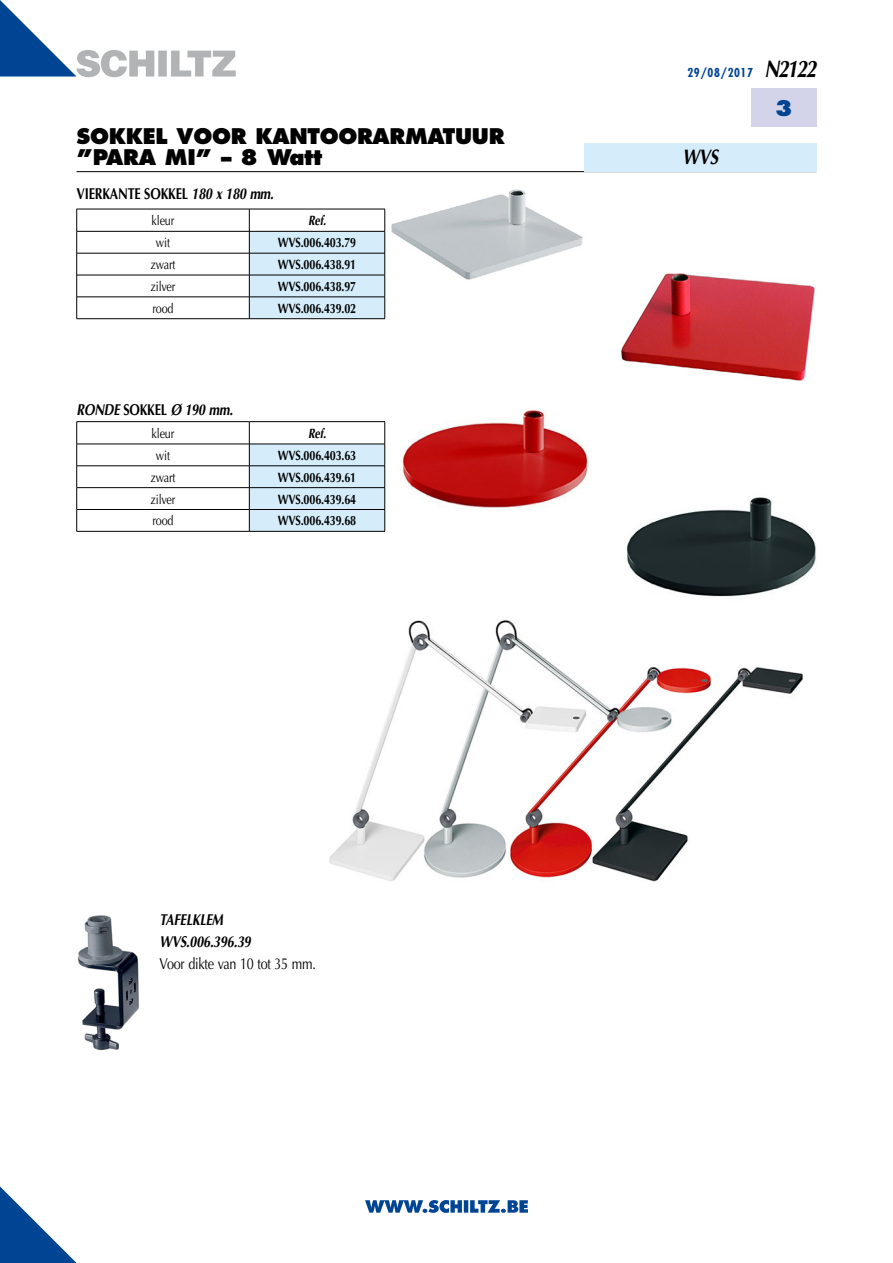
<style>
.page{position:relative;width:893px;height:1263px;background:#fff}
.page>*{position:absolute;margin:0;border:0;box-sizing:border-box;transform-origin:0 0}
.t1{font:800 21px/21px "Futura";letter-spacing:-.015em;color:#000}
.t2{font:italic 700 21px "Optima";color:#000;scale:.8 1}
.t3{font:800 21px "Futura";color:#004494}
.t4{font:italic 700 15.75px/22.2px "Optima";letter-spacing:-.015em;color:#000;scale:.8 1}
.t5{font:700 15.75px "Optima";letter-spacing:-.015em;color:#000;scale:.8 1}
.t6{font:15.75px "Optima";letter-spacing:-.015em;color:#000;scale:.8 1}
.t7{font:700 13.5px "Optima";letter-spacing:-.015em;color:#000;scale:.8 1}
.t8{font:13.5px "Optima";letter-spacing:-.015em;color:#000;scale:.8 1}
.t9{font:italic 700 13.5px "Optima";letter-spacing:-.015em;color:#000;scale:.8 1}
.t10{font:700 condensed 12px "Futura";letter-spacing:.05em;color:#004494}
.s1{font-style:italic}
.s2{font-style:normal}
.s3{font-family:"Optima";font-style:italic;font-stretch:normal;font-size:24px;color:#000}
</style>
<div class="page">
<svg style="left:0;top:1186px;width:77px;height:77px"></svg>
<div style="left:751px;top:89px;width:65px;height:38px;background:#d3d4e9"></div>
<hr style="left:77px;top:171px;width:739px;height:1px;background:#000">
<svg style="left:0;top:0;width:236px;height:77px"></svg>
<svg style="left:365px;top:1200px;width:163px;height:13px"></svg>
<div style="left:584px;top:143px;width:232px;height:28px;background:#d5edfa"></div>
<svg style="left:76px;top:209px;width:310px;height:110px"></svg>
<hr style="left:249px;top:318px;width:136px;height:1px;background:#000">
<hr style="left:249px;top:421px;width:136px;height:1px;background:#000">
<hr style="left:77px;top:421px;width:172px;height:1px;background:#000">
<hr style="left:77px;top:531px;width:172px;height:1px;background:#000">
<svg style="left:76px;top:422px;width:310px;height:109px"></svg>
<hr style="left:249px;top:531px;width:136px;height:1px;background:#000">
<img style="left:329px;top:620px;width:475px;height:262px">
<img style="left:626px;top:497px;width:190px;height:100px">
<img style="left:401px;top:410px;width:187px;height:98px">
<img style="left:391px;top:189px;width:192px;height:91px">
<img style="left:621px;top:272px;width:194px;height:109px">
<img style="left:78px;top:915px;width:61px;height:136px">
<h1 class="t1" style="left:77px;top:125px;width:430px">SOKKEL VOOR KANTOORARMATUUR ’’PARA MI’’ – 8 Watt</h1>
<p class="t5" style="left:77px;top:184px;width:248px">VIERKANTE SOKKEL <span class="s1">180 x 180 mm.</span></p>
<p class="t8" style="left:152px;top:213px;width:30px">kleur</p>
<p class="t9" style="left:308px;top:213px;width:24px">Ref.</p>
<p class="t8" style="left:156px;top:235px;width:19px">wit</p>
<p class="t7" style="left:278px;top:235px;width:99px">WVS.006.403.79</p>
<p class="t8" style="left:151px;top:257px;width:33px">zwart</p>
<p class="t7" style="left:278px;top:257px;width:99px">WVS.006.438.91</p>
<p class="t8" style="left:151px;top:278px;width:33px">zilver</p>
<p class="t7" style="left:278px;top:278px;width:99px">WVS.006.438.97</p>
<p class="t8" style="left:152px;top:300px;width:28px">rood</p>
<p class="t7" style="left:278px;top:300px;width:99px">WVS.006.439.02</p>
<p class="t4" style="left:77px;top:399px;width:197px">RONDE <span class="s2">SOKKEL</span> Ø 190 mm.</p>
<p class="t8" style="left:152px;top:425px;width:30px">kleur</p>
<p class="t9" style="left:308px;top:425px;width:24px">Ref.</p>
<p class="t8" style="left:156px;top:447px;width:19px">wit</p>
<p class="t7" style="left:278px;top:447px;width:99px">WVS.006.403.63</p>
<p class="t8" style="left:151px;top:469px;width:33px">zwart</p>
<p class="t7" style="left:278px;top:469px;width:99px">WVS.006.439.61</p>
<p class="t8" style="left:151px;top:491px;width:33px">zilver</p>
<p class="t7" style="left:278px;top:491px;width:99px">WVS.006.439.64</p>
<p class="t8" style="left:152px;top:513px;width:28px">rood</p>
<p class="t7" style="left:278px;top:513px;width:99px">WVS.006.439.68</p>
<p class="t4" style="left:159px;top:908px;width:116px">TAFELKLEM<br>WVS.006.396.39</p>
<p class="t6" style="left:159px;top:955px;width:197px">Voor dikte van 10 tot 35 mm.</p>
<p class="t10" style="left:687px;top:65px;width:130px">29/08/2017 <span class="s3">N2122</span></p>
<h1 class="t2" style="left:682px;top:145px;width:46px">WVS</h1>
<h1 class="t3" style="left:775px;top:95px;width:19px">3</h1>
</div>
